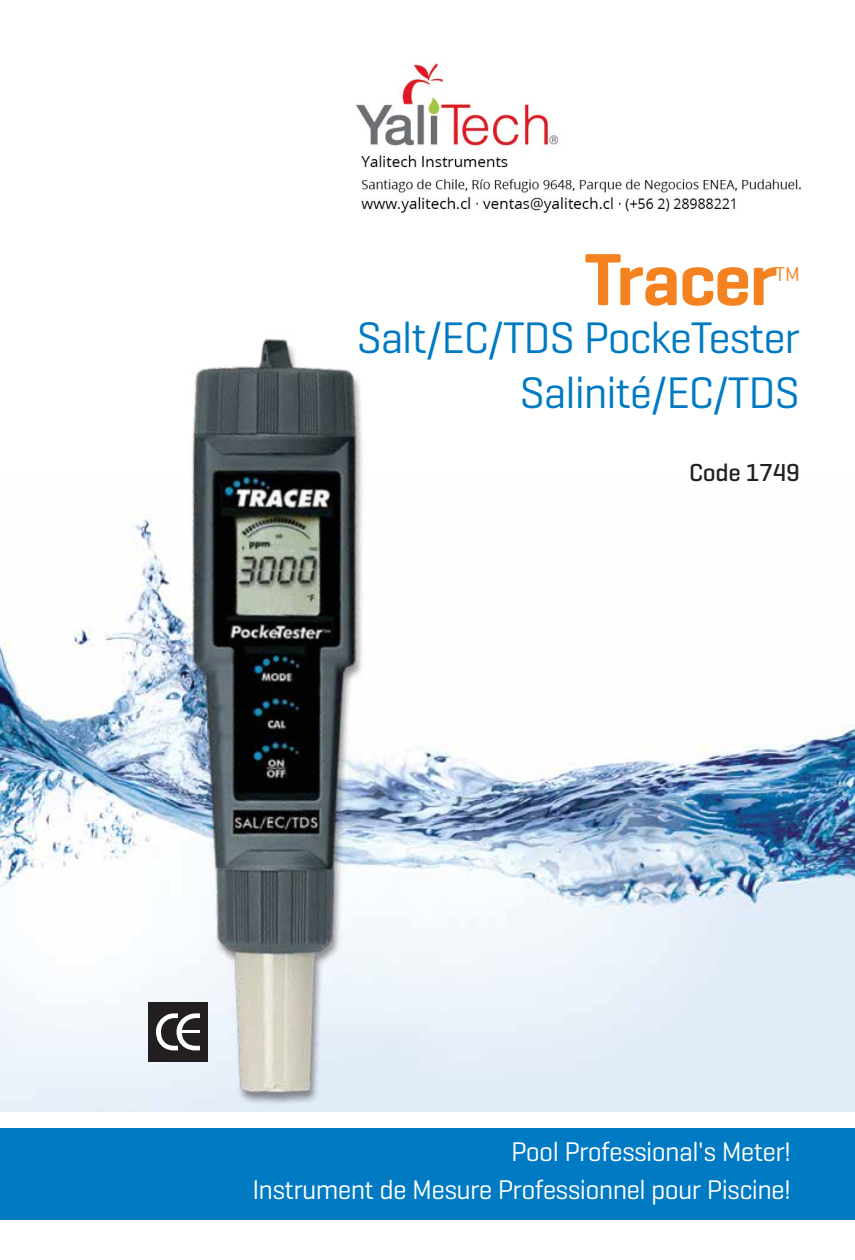
<style>
.page{position:relative;width:855px;height:1260px;background:#fff}
.page>*{position:absolute;margin:0;border:0;box-sizing:border-box;transform-origin:0 0}
.t1{font:600 75px "Geogrotesque";letter-spacing:-.025em;color:#f58220}
.t2{font:45px/55px "Geogrotesque";letter-spacing:-.025em;color:#007ac2;text-align:right}
.t3{font:27.5px/37.5px "Geogrotesque";letter-spacing:-.025em;color:#fff;text-align:right}
.t4{font:500 25px "Geogrotesque";letter-spacing:-.01em;color:#231f20}
.t5{font:20.5px "Geogrotesque";color:#f58220}
</style>
<div class="page">
<img style="left:0;top:519px;width:855px;height:592px">
<div style="left:0;top:1128px;width:855px;height:92px;background:#007ac2"></div>
<div style="left:148px;top:1002px;width:60px;height:60px;background:#231f20"></div>
<svg style="left:156px;top:1013px;width:18px;height:37px"></svg>
<img style="left:174px;top:338px;width:196px;height:774px">
<img style="left:356px;top:63px;width:445px;height:150px">
<h1 class="t1" style="left:585px;top:233px;width:194px">Tracer</h1>
<p class="t5" style="left:775px;top:261px;width:26px">TM</p>
<h2 class="t2" style="left:356px;top:308px;width:445px">Salt/EC/TDS PockeTester<br>Salinité/EC/TDS</h2>
<p class="t4" style="left:689px;top:457px;width:112px">Code 1749</p>
<p class="t3" style="left:252px;top:1132px;width:540px">Pool Professional's Meter!<br>Instrument de Mesure Professionnel pour Piscine!</p>
</div>
